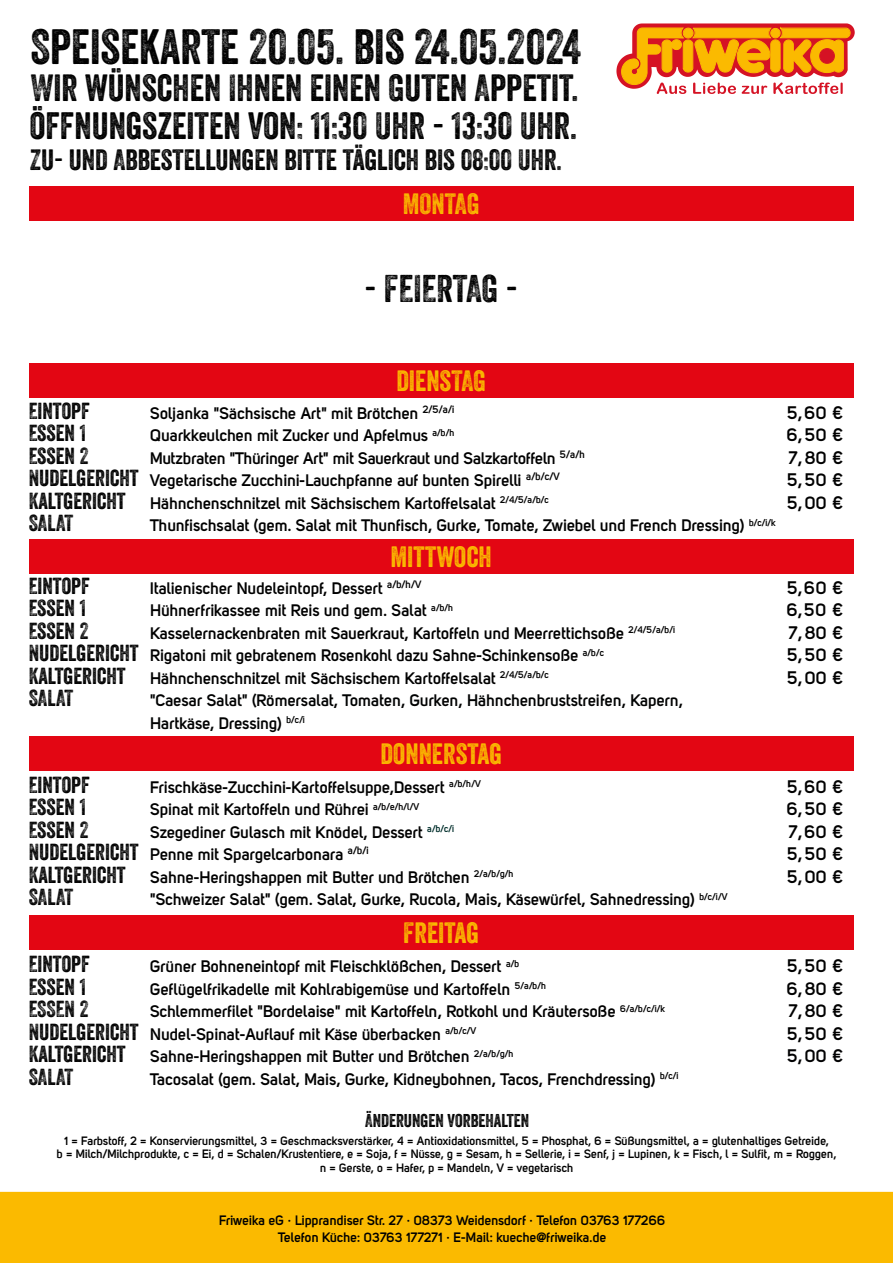
<style>
.page{position:relative;width:893px;height:1263px;background:#fff}
.page>*{position:absolute;margin:0;border:0;box-sizing:border-box;transform-origin:0 0}
.t1{font:48px "Veneer Two";color:#000}
.t2{font:37.5px "Veneer Two";color:#000}
.t3{font:36.9px "Veneer Two";color:#000}
.t4{font:36.75px "Veneer Two";color:#000}
.t5{font:28.5px "Veneer Two";color:#000}
.t6{font:28.5px "Veneer Two";color:#fbba00}
.t7{font:22.5px "Veneer Two";color:#000}
.t8{font:700 18px "Uni Sans Semi";color:#000}
.t9{font:18px "Veneer Two";color:#000}
.t10{font:700 18px "Uni Sans Semi";color:#020203}
.t11{font:700 16.5px "Uni Sans Semi";color:#000}
.t12{font:700 16.5px/22.5px "Uni Sans Semi";color:#010202}
.t13{font:700 16.5px "Uni Sans Semi";color:#020203}
.t14{font:700 13.5px/16.5px "Uni Sans Semi";color:#000;text-align:center}
.t15{font:700 12px/13.5px "Uni Sans Semi";color:#000;text-align:center}
.s1{font-family:"Veneer Two";font-weight:400;font-size:22.5px}
.s2{font-family:"Veneer Two";font-weight:400;font-size:22.5px;color:#000}
</style>
<div class="page">
<div style="left:0;top:1192px;width:893px;height:71px;background:#fbba00"></div>
<svg style="left:616px;top:23px;width:239px;height:71px"></svg>
<div style="left:29px;top:187px;width:825px;height:34px;background:#e30613"></div>
<div style="left:29px;top:540px;width:825px;height:34px;background:#e30613"></div>
<div style="left:29px;top:737px;width:825px;height:34px;background:#e30613"></div>
<div style="left:29px;top:915px;width:825px;height:34px;background:#e30613"></div>
<div style="left:29px;top:364px;width:825px;height:34px;background:#e30613"></div>
<h1 class="t1" style="left:30px;top:17px;width:552px">SPEISEKARTE 20.05. BIS 24.05.2024</h1>
<h3 class="t4" style="left:31px;top:65px;width:549px">WIR WÜNSCHEN IHNEN EINEN GUTEN APPETIT.</h3>
<h3 class="t3" style="left:30px;top:103px;width:549px">ÖFFNUNGSZEITEN VON: 11:30 UHR - 13:30 UHR.</h3>
<h3 class="t5" style="left:30px;top:142px;width:534px">ZU- UND ABBESTELLUNGEN BITTE TÄGLICH BIS 08:00 UHR.</h3>
<h3 class="t6" style="left:403px;top:187px;width:78px">MONTAG</h3>
<h2 class="t2" style="left:364px;top:266px;width:155px">- FEIERTAG -</h2>
<h3 class="t6" style="left:396px;top:363px;width:91px">DIENSTAG</h3>
<h3 class="t7" style="left:29px;top:397px;width:63px">EINTOPF</h3>
<p class="t11" style="left:150px;top:403px;width:306px">Soljanka "Sächsische Art" mit Brötchen <sup>2/5/a/i</sup></p>
<p class="t8" style="left:787px;top:401px;width:58px">5,60 €</p>
<h3 class="t7" style="left:29px;top:419px;width:59px">ESSEN 1</h3>
<p class="t11" style="left:150px;top:425px;width:306px">Quarkkeulchen mit Zucker und Apfelmus <sup>a/b/h</sup></p>
<p class="t8" style="left:787px;top:424px;width:58px">6,50 €</p>
<h3 class="t7" style="left:29px;top:442px;width:61px">ESSEN 2</h3>
<p class="t11" style="left:150px;top:448px;width:436px">Mutzbraten "Thüringer Art" mit Sauerkraut und Salzkartoffeln <sup>5/a/h</sup></p>
<p class="t8" style="left:789px;top:446px;width:56px">7,80 €</p>
<p class="t11" style="left:29px;top:470px;width:533px"><span class="s1">NUDELGERICHT</span> Vegetarische Zucchini-Lauchpfanne auf bunten Spirelli <sup>a/b/c/V</sup></p>
<p class="t8" style="left:787px;top:469px;width:58px">5,50 €</p>
<p class="t11" style="left:29px;top:493px;width:522px"><span class="s1">KALTGERICHT</span> Hähnchenschnitzel mit Sächsischem Kartoffelsalat <sup>2/4/5/a/b/c</sup></p>
<p class="t8" style="left:787px;top:491px;width:58px">5,00 €</p>
<h3 class="t7" style="left:29px;top:509px;width:46px">SALAT</h3>
<p class="t11" style="left:150px;top:515px;width:627px">Thunfischsalat (gem. Salat mit Thunfisch, Gurke, Tomate, Zwiebel und French Dressing) <sup>b/c/i/k</sup></p>
<h3 class="t6" style="left:390px;top:540px;width:103px">MITTWOCH</h3>
<h3 class="t7" style="left:29px;top:572px;width:63px">EINTOPF</h3>
<p class="t11" style="left:150px;top:578px;width:273px">Italienischer Nudeleintopf, Dessert <sup>a/b/h/V</sup></p>
<p class="t8" style="left:787px;top:576px;width:58px">5,60 €</p>
<h3 class="t7" style="left:29px;top:594px;width:59px">ESSEN 1</h3>
<p class="t11" style="left:150px;top:600px;width:305px">Hühnerfrikassee mit Reis und gem. Salat <sup>a/b/h</sup></p>
<p class="t8" style="left:787px;top:599px;width:58px">6,50 €</p>
<h3 class="t7" style="left:29px;top:617px;width:61px">ESSEN 2</h3>
<p class="t11" style="left:150px;top:623px;width:526px">Kasselernackenbraten mit Sauerkraut, Kartoffeln und Meerrettichsoße <sup>2/4/5/a/b/i</sup></p>
<p class="t8" style="left:789px;top:621px;width:56px">7,80 €</p>
<p class="t11" style="left:29px;top:645px;width:577px"><span class="s1">NUDELGERICHT</span> Rigatoni mit gebratenem Rosenkohl dazu Sahne-Schinkensoße <sup>a/b/c</sup></p>
<p class="t8" style="left:787px;top:644px;width:58px">5,50 €</p>
<p class="t11" style="left:29px;top:668px;width:522px"><span class="s1">KALTGERICHT</span> Hähnchenschnitzel mit Sächsischem Kartoffelsalat <sup>2/4/5/a/b/c</sup></p>
<p class="t8" style="left:787px;top:666px;width:58px">5,00 €</p>
<h3 class="t7" style="left:29px;top:684px;width:46px">SALAT</h3>
<p class="t12" style="left:150px;top:689px;width:535px">"Caesar Salat" (Römersalat, Tomaten, Gurken, Hähnchenbruststreifen, Kapern,<br>Hartkäse, Dressing) <sup>b/c/i</sup></p>
<h3 class="t6" style="left:380px;top:737px;width:123px">DONNERSTAG</h3>
<h3 class="t7" style="left:29px;top:771px;width:63px">EINTOPF</h3>
<p class="t11" style="left:150px;top:777px;width:332px">Frischkäse-Zucchini-Kartoffelsuppe,Dessert <sup>a/b/h/V</sup></p>
<p class="t8" style="left:787px;top:776px;width:58px">5,60 €</p>
<h3 class="t7" style="left:29px;top:793px;width:59px">ESSEN 1</h3>
<p class="t11" style="left:150px;top:800px;width:270px">Spinat mit Kartoffeln und Rührei <sup>a/b/e/h/l/V</sup></p>
<p class="t8" style="left:787px;top:798px;width:58px">6,50 €</p>
<h3 class="t7" style="left:29px;top:816px;width:61px">ESSEN 2</h3>
<p class="t11" style="left:150px;top:822px;width:306px">Szegediner Gulasch mit Knödel, Dessert <sup>a/b/c/i</sup></p>
<p class="t8" style="left:789px;top:821px;width:56px">7,60 €</p>
<p class="t11" style="left:29px;top:845px;width:342px"><span class="s1">NUDELGERICHT</span> Penne mit Spargelcarbonara <sup>a/b/i</sup></p>
<p class="t8" style="left:787px;top:843px;width:58px">5,50 €</p>
<p class="t11" style="left:29px;top:867px;width:486px"><span class="s1">KALTGERICHT</span> Sahne-Heringshappen mit Butter und Brötchen <sup>2/a/b/g/h</sup></p>
<p class="t8" style="left:787px;top:866px;width:58px">5,00 €</p>
<h3 class="t7" style="left:29px;top:883px;width:46px">SALAT</h3>
<p class="t11" style="left:150px;top:890px;width:579px">"Schweizer Salat" (gem. Salat, Gurke, Rucola, Mais, Käsewürfel, Sahnedressing) <sup>b/c/i/V</sup></p>
<h3 class="t6" style="left:403px;top:915px;width:77px">FREITAG</h3>
<h3 class="t7" style="left:29px;top:950px;width:63px">EINTOPF</h3>
<p class="t11" style="left:150px;top:957px;width:371px">Grüner Bohneneintopf mit Fleischklößchen, Dessert <sup>a/b</sup></p>
<p class="t8" style="left:787px;top:955px;width:58px">5,50 €</p>
<h3 class="t7" style="left:29px;top:973px;width:59px">ESSEN 1</h3>
<p class="t11" style="left:150px;top:979px;width:397px">Geflügelfrikadelle mit Kohlrabigemüse und Kartoffeln <sup>5/a/b/h</sup></p>
<p class="t8" style="left:787px;top:978px;width:58px">6,80 €</p>
<h3 class="t7" style="left:29px;top:995px;width:61px">ESSEN 2</h3>
<p class="t11" style="left:150px;top:1002px;width:516px">Schlemmerfilet "Bordelaise" mit Kartoffeln, Rotkohl und Kräutersoße <sup>6/a/b/c/i/k</sup></p>
<p class="t8" style="left:789px;top:1000px;width:56px">7,80 €</p>
<p class="t11" style="left:29px;top:1024px;width:449px"><span class="s1">NUDELGERICHT</span> Nudel-Spinat-Auflauf mit Käse überbacken <sup>a/b/c/V</sup></p>
<p class="t8" style="left:787px;top:1023px;width:58px">5,50 €</p>
<p class="t13" style="left:29px;top:1047px;width:486px"><span class="s2">KALTGERICHT</span> Sahne-Heringshappen mit Butter und Brötchen <sup>2/a/b/g/h</sup></p>
<p class="t10" style="left:787px;top:1045px;width:58px">5,00 €</p>
<h3 class="t7" style="left:29px;top:1063px;width:46px">SALAT</h3>
<p class="t11" style="left:150px;top:1069px;width:530px">Tacosalat (gem. Salat, Mais, Gurke, Kidneybohnen, Tacos, Frenchdressing) <sup>b/c/i</sup></p>
<p class="t9" style="left:365px;top:1110px;width:166px">ÄNDERUNGEN VORBEHALTEN</p>
<p class="t15" style="left:57px;top:1133px;width:781px">1 = Farbstoff, 2 = Konservierungsmittel, 3 = Geschmacksverstärker, 4 = Antioxidationsmittel, 5 = Phosphat, 6 = Süßungsmittel, a = glutenhaltiges Getreide,<br>b = Milch/Milchprodukte, c = Ei, d = Schalen/Krustentiere, e = Soja, f = Nüsse, g = Sesam, h = Sellerie, i = Senf, j = Lupinen, k = Fisch, l = Sulfit, m = Roggen, n = Gerste, o = Hafer, p = Mandeln, V = vegetarisch</p>
<p class="t14" style="left:219px;top:1212px;width:448px">Friweika eG · Lipprandiser Str. 27 · 08373 Weidensdorf · Telefon 03763 177266<br>Telefon Küche: 03763 177271 · E-Mail: kueche@friweika.de</p>
</div>
